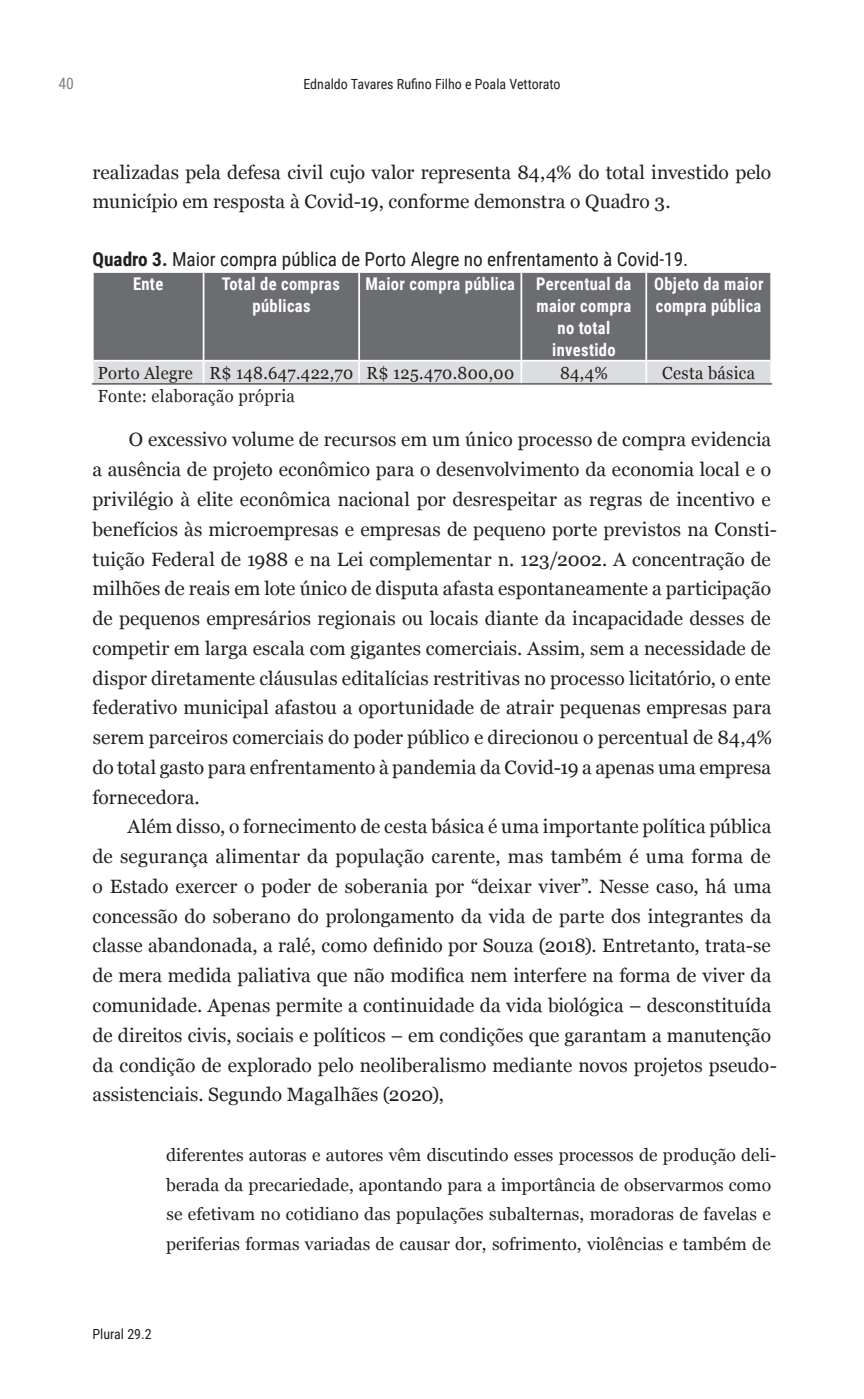
<style>
.page{position:relative;width:864px;height:1399px;background:#fff}
.page>*{position:absolute;margin:0;border:0;box-sizing:border-box;transform-origin:0 0}
.t1{font:19.25px/29.8px "Georgia";color:#231f20}
.t2{font:19.25px "Roboto Condensed";color:#231f20}
.t3{font:17.5px/29.8px "Georgia";color:#231f20}
.t4{font:700 17.5px/21.9px "Roboto Condensed";letter-spacing:.02em;color:#fff;text-align:center;scale:.94 1}
.t5{font:17.5px "Georgia";letter-spacing:.02em;color:#231f20;scale:.94 1}
.t6{font:17.5px "Georgia";color:#231f20;scale:.94 1}
.t7{font:15.75px "Roboto Condensed";color:#808285}
.t8{font:14px "Roboto Condensed";color:#231f20}
.s1{font-weight:700}
</style>
<div class="page">
<div style="left:94px;top:273px;width:676px;height:87px;background:#6c6d70"></div>
<hr style="left:203px;top:273px;width:1px;height:87px;background:#fff">
<hr style="left:358px;top:273px;width:2px;height:87px;background:#fff">
<hr style="left:520px;top:273px;width:2px;height:87px;background:#fff">
<hr style="left:645px;top:273px;width:2px;height:87px;background:#fff">
<div style="left:93px;top:361px;width:678px;height:22px;background:#dcdddf"></div>
<hr style="left:92px;top:383px;width:111px;height:2px;background:#6c6d70">
<hr style="left:203px;top:383px;width:156px;height:2px;background:#6c6d70">
<hr style="left:359px;top:383px;width:162px;height:2px;background:#6c6d70">
<hr style="left:521px;top:383px;width:125px;height:2px;background:#6c6d70">
<hr style="left:646px;top:383px;width:125px;height:2px;background:#6c6d70">
<p class="t7" style="left:58px;top:73px;width:17px">40</p>
<p class="t8" style="left:303px;top:75px;width:258px">Ednaldo Tavares Rufino Filho e Poala Vettorato</p>
<p class="t1" style="left:92px;top:156px;width:680px">realizadas pela defesa civil cujo valor representa 84,4% do total investido pelo município em resposta à Covid-19, conforme demonstra o Quadro 3.</p>
<p class="t2" style="left:92px;top:246px;width:597px"><span class="s1">Quadro 3.</span> Maior compra pública de Porto Alegre no enfrentamento à Covid-19.</p>
<p class="t4" style="left:133px;top:272px;width:34px">Ente</p>
<p class="t4" style="left:222px;top:272px;width:127px">Total de compras públicas</p>
<p class="t4" style="left:365px;top:272px;width:284px">Maior compra pública Percentual da</p>
<p class="t4" style="left:653px;top:272px;width:118px;text-align:left">Objeto da maior compra pública</p>
<p class="t4" style="left:536px;top:294px;width:102px">maior compra</p>
<p class="t4" style="left:557px;top:316px;width:57px">no total</p>
<p class="t4" style="left:552px;top:338px;width:69px">investido</p>
<p class="t5" style="left:98px;top:360px;width:444px">Porto Alegre R$ 148.647.422,70 R$ 125.470.800,00</p>
<p class="t6" style="left:560px;top:360px;width:52px">84,4%</p>
<p class="t5" style="left:662px;top:360px;width:100px">Cesta básica</p>
<p class="t5" style="left:98px;top:383px;width:211px">Fonte: elaboração própria</p>
<p class="t1" style="left:92px;top:424px;width:685px;text-indent:36px">O excessivo volume de recursos em um único processo de compra evidencia a ausência de projeto econômico para o desenvolvimento da economia local e o privilégio à elite econômica nacional por desrespeitar as regras de incentivo e benefícios às microempresas e empresas de pequeno porte previstos na Consti&shy;tuição Federal de 1988 e na Lei complementar n. 123/2002. A concentração de milhões de reais em lote único de disputa afasta espontaneamente a participação de pequenos empresários regionais ou locais diante da incapacidade desses de competir em larga escala com gigantes comerciais. Assim, sem a necessidade de dispor diretamente cláusulas editalícias restritivas no processo licitatório, o ente federativo municipal afastou a oportunidade de atrair pequenas empresas para serem parceiros comerciais do poder público e direcionou o percentual de 84,4% do total gasto para enfrentamento à pandemia da Covid-19 a apenas uma empresa fornecedora.</p>
<p class="t1" style="left:92px;top:811px;width:685px;text-indent:35px">Além disso, o fornecimento de cesta básica é uma importante política pública de segurança alimentar da população carente, mas também é uma forma de o Estado exercer o poder de soberania por “deixar viver”. Nesse caso, há uma concessão do soberano do prolongamento da vida de parte dos integrantes da classe abandonada, a ralé, como definido por Souza (2018). Entretanto, trata-se de mera medida paliativa que não modifica nem interfere na forma de viver da comunidade. Apenas permite a continuidade da vida biológica – desconstituída de direitos civis, sociais e políticos – em condições que garantam a manutenção da condição de explorado pelo neoliberalismo mediante novos projetos pseudo&shy;assistenciais. Segundo Magalhães (2020),</p>
<p class="t3" style="left:166px;top:1139px;width:611px">diferentes autoras e autores vêm discutindo esses processos de produção deli&shy;berada da precariedade, apontando para a importância de observarmos como se efetivam no cotidiano das populações subalternas, moradoras de favelas e periferias formas variadas de causar dor, sofrimento, violências e também de</p>
<p class="t8" style="left:92px;top:1325px;width:61px">Plural 29.2</p>
</div>
